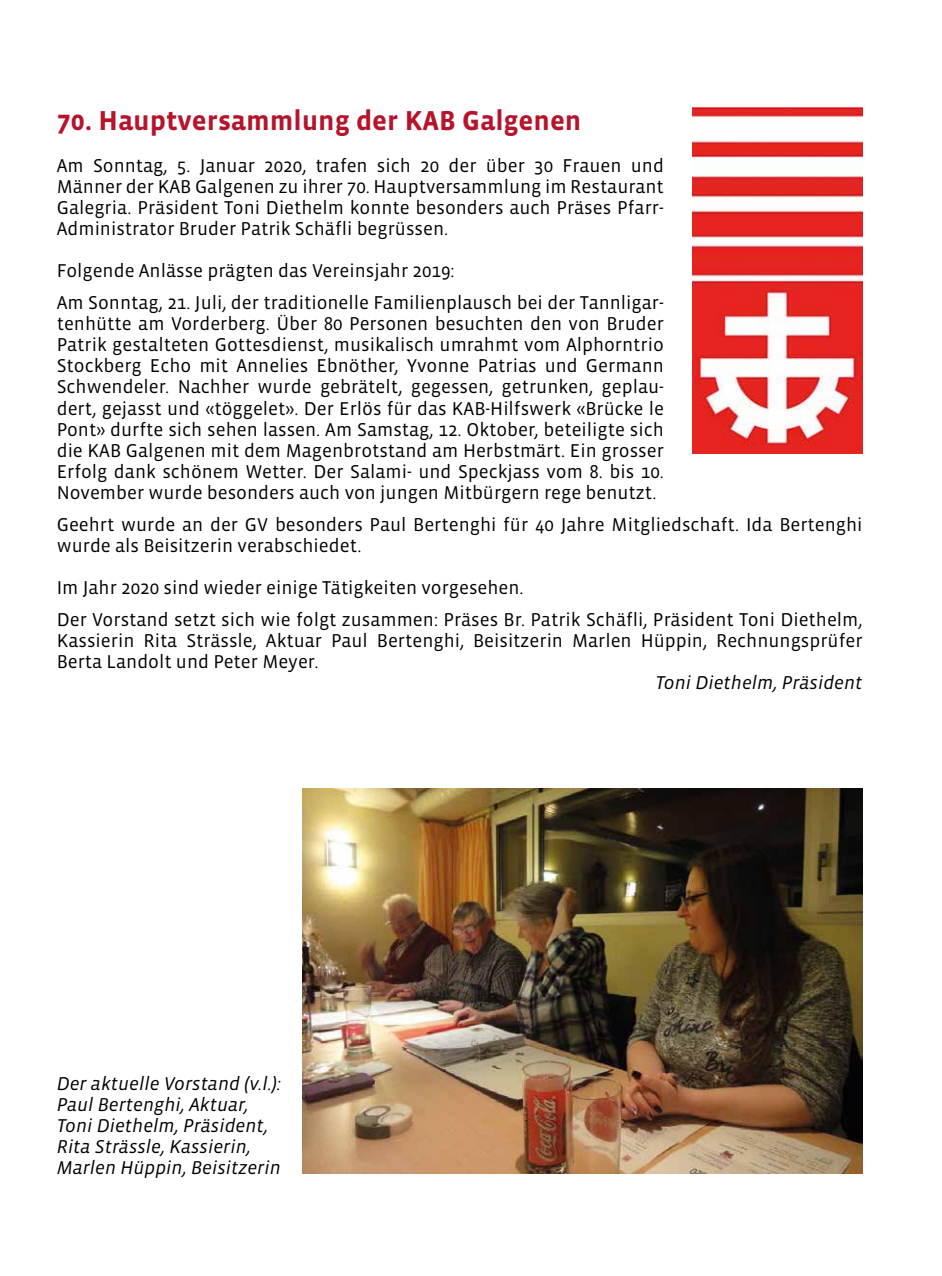
<style>
.page{position:relative;width:942px;height:1276px;background:#fff}
.page>*{position:absolute;margin:0;border:0;box-sizing:border-box;transform-origin:0 0}
.t1{font:700 28px "Vista Sans";color:#b7142c}
.t2{font:19px/21px "Vista Sans";color:#000}
.t3{font:italic 19px/21px "Vista Sans";color:#000}
</style>
<div class="page">
<img style="left:302px;top:789px;width:560px;height:385px">
<img style="left:692px;top:108px;width:170px;height:346px">
<h1 class="t1" style="left:57px;top:106px;width:526px">70. Hauptversammlung der KAB Galgenen</h1>
<p class="t2" style="left:57px;top:155px;width:608px;text-align:justify">Am Sonntag, 5. Januar 2020, trafen sich 20 der über 30 Frauen und Männer der KAB Galgenen zu ihrer 70. Hauptversammlung im Restaurant Galegria. Präsident Toni Diethelm konnte besonders auch Präses Pfarr-Administrator Bruder Patrik Schäfli begrüssen.</p>
<p class="t2" style="left:57px;top:255px;width:608px;line-height:32.2px">Folgende Anlässe prägten das Vereinsjahr 2019:<br>Am Sonntag, 21. Juli, der traditionelle Familienplausch bei der Tannligar-</p>
<p class="t2" style="left:57px;top:314px;width:608px;text-align:justify">tenhütte am Vorderberg. Über 80 Personen besuchten den von Bruder Patrik gestalteten Gottesdienst, musikalisch umrahmt vom Alphorntrio Stockberg Echo mit Annelies Ebnöther, Yvonne Patrias und Germann Schwendeler. Nachher wurde gebrätelt, gegessen, getrunken, geplau&shy;dert, gejasst und «töggelet». Der Erlös für das KAB-Hilfswerk «Brücke le Pont» durfte sich sehen lassen. Am Samstag, 12. Oktober, beteiligte sich die KAB Galgenen mit dem Magenbrotstand am Herbstmärt. Ein grosser Erfolg dank schönem Wetter. Der Salami- und Speckjass vom 8. bis 10.<br>November wurde besonders auch von jungen Mitbürgern rege benutzt.</p>
<p class="t2" style="left:57px;top:514px;width:807px">Geehrt wurde an der GV besonders Paul Bertenghi für 40 Jahre Mitgliedschaft. Ida Bertenghi wurde als Beisitzerin verabschiedet.</p>
<p class="t2" style="left:57px;top:572px;width:807px;line-height:32.2px">Im Jahr 2020 sind wieder einige Tätigkeiten vorgesehen.<br>Der Vorstand setzt sich wie folgt zusammen: Präses Br. Patrik Schäfli, Präsident Toni Diethelm,</p>
<p class="t2" style="left:57px;top:631px;width:807px">Kassierin Rita Strässle, Aktuar Paul Bertenghi, Beisitzerin Marlen Hüppin, Rechnungsprüfer<br>Berta Landolt und Peter Meyer.</p>
<p class="t3" style="left:655px;top:673px;width:208px">Toni Diethelm, Präsident</p>
<p class="t3" style="left:57px;top:1073px;width:225px">Der aktuelle Vorstand (v.l.):<br>Paul Bertenghi, Aktuar,<br>Toni Diethelm, Präsident,<br>Rita Strässle, Kassierin,<br>Marlen Hüppin, Beisitzerin</p>
</div>
